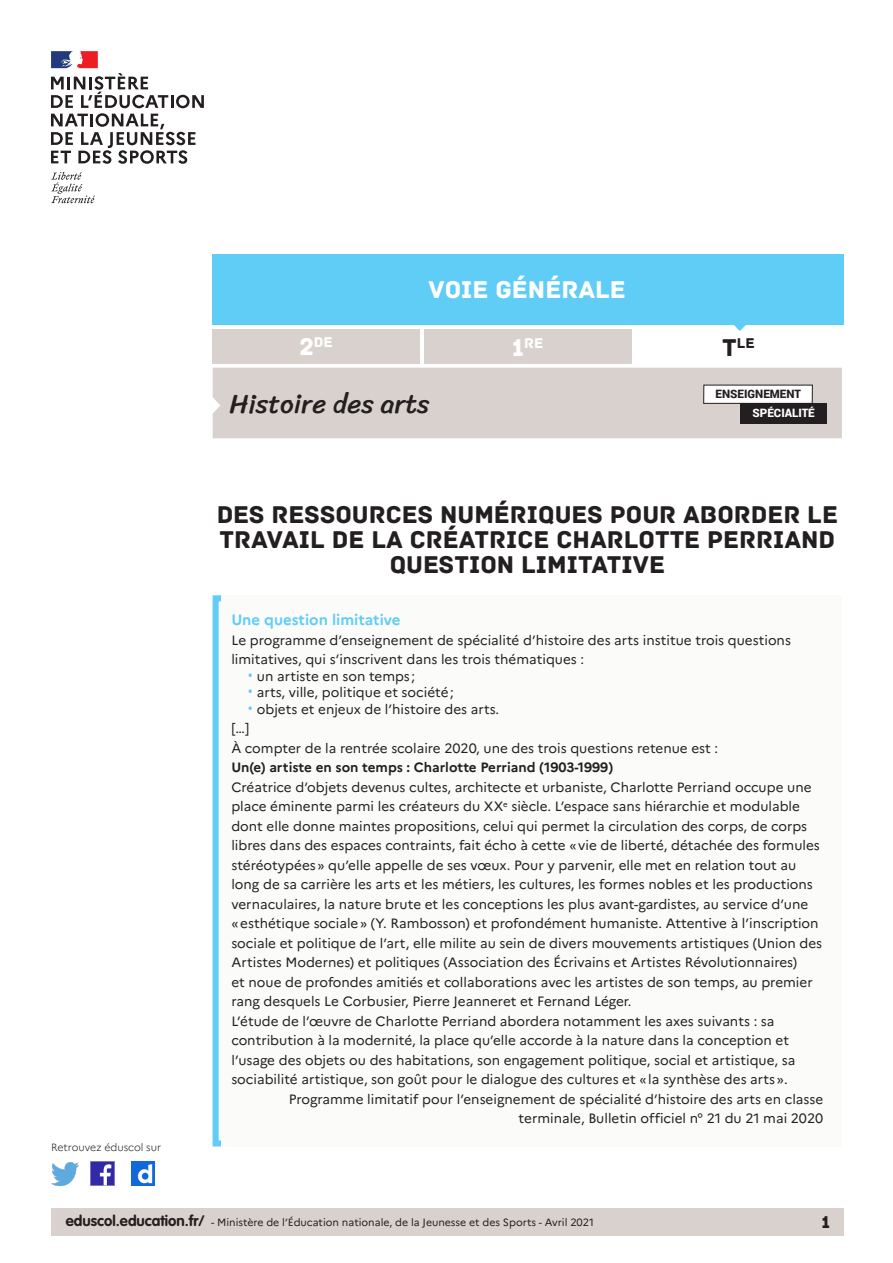
<style>
.page{position:relative;width:893px;height:1263px;background:#fff}
.page>*{position:absolute;margin:0;border:0;box-sizing:border-box;transform-origin:0 0}
.t1{font:27px "Sriracha";color:#231f20}
._01_titre_doc{font:25.5px/25.2px "Archive";color:#231f20;text-align:center}
.t2{font:25.5px "Archive";color:#fff}
.t3{font:18px "Archive";color:#231f20}
._08_Titre_encadré{font:700 15px "Marianne";color:#5fcdf5}
.t4{font:14.85px "Archive";color:#fff}
.t5{font:14.85px "Archive";color:#231f20}
._08_txt_encadré{font:13.5px/19.5px "Marianne";color:#231f20}
._08_txt_encadré-2{font:700 13.5px "Marianne";color:#231f20}
.t6{font:900 11.55px "Roboto";color:#231f20}
.t7{font:900 11.55px "Roboto";color:#fff}
.t8{font:10.5px "Marianne";color:#231f20}
.t9{font:300 10.5px "Marianne";color:#231f20}
.s1{font-size:25.5px}
.s2{font-family:"Roboto";font-size:15px;color:#5fcdf5}
.s3{font-family:"VAG Rounded Std";font-weight:700;font-size:15px}
</style>
<div class="page">
<div style="left:51px;top:1209px;width:792px;height:27px;background:#d8d1ce"></div>
<img style="left:91px;top:1162px;width:23px;height:23px">
<img style="left:51px;top:1163px;width:28px;height:22px">
<img style="left:132px;top:1162px;width:22px;height:23px">
<div style="left:424px;top:329px;width:207px;height:34px;background:#d8d1ce"></div>
<div style="left:213px;top:329px;width:207px;height:34px;background:#d8d1ce"></div>
<svg style="left:734px;top:325px;width:12px;height:6px"></svg>
<div style="left:213px;top:254px;width:630px;height:71px;background:#5fcdf5"></div>
<div style="left:212px;top:368px;width:630px;height:70px;background:#d8d1ce"></div>
<div style="left:740px;top:403px;width:87px;height:20px;background:#231f20"></div>
<svg style="left:51px;top:172px;width:44px;height:31px"></svg>
<svg style="left:51px;top:51px;width:153px;height:113px"></svg>
<div style="left:213px;top:595px;width:629px;height:551px;background:#fbfbfa"></div>
<div style="left:213px;top:595px;width:629px;height:551px;border:6px solid #5fcdf5"></div>
<h2 class="t2" style="left:429px;top:275px;width:199px">VOIE GÉNÉRALE</h2>
<p class="t4" style="left:300px;top:333px;width:35px"><span class="s1">2</span>DE</p>
<p class="t4" style="left:512px;top:334px;width:33px"><span class="s1">1</span>RE</p>
<p class="t5" style="left:722px;top:334px;width:34px"><span class="s1">T</span>LE</p>
<h1 class="t1" style="left:229px;top:388px;width:202px">Histoire des arts</h1>
<p class="t6" style="left:716px;top:386px;width:87px">ENSEIGNEMENT</p>
<p class="t7" style="left:752px;top:405px;width:64px">SPÉCIALITÉ</p>
<p class="t9" style="left:51px;top:1141px;width:112px">Retrouvez éduscol sur</p>
<p class="_01_titre_doc" style="left:217px;top:502px;width:623px">DES RESSOURCES NUMÉRIQUES POUR ABORDER LE<br>TRAVAIL DE LA CRÉATRICE CHARLOTTE PERRIAND<br>QUESTION LIMITATIVE</p>
<p class="_08_Titre_encadré" style="left:231px;top:611px;width:171px">Une question limitative</p>
<p class="_08_txt_encadré" style="left:231px;top:630px;width:561px">Le programme d’enseignement de spécialité d’histoire des arts institue trois questions limitatives, qui s’inscrivent dans les trois thématiques :</p>
<p class="_08_txt_encadré" style="left:248px;top:666px;width:169px"><span class="s2">•</span> un artiste en son temps ;</p>
<p class="_08_txt_encadré" style="left:248px;top:683px;width:208px"><span class="s2">•</span> arts, ville, politique et société;</p>
<p class="_08_txt_encadré" style="left:248px;top:699px;width:253px"><span class="s2">•</span> objets et enjeux de l’histoire des arts.</p>
<p class="_08_txt_encadré" style="left:231px;top:719px;width:19px">[…]</p>
<p class="_08_txt_encadré" style="left:231px;top:738px;width:488px">À compter de la rentrée scolaire 2020, une des trois questions retenue est :</p>
<p class="_08_txt_encadré-2" style="left:231px;top:759px;width:383px">Un(e) artiste en son temps : Charlotte Perriand (1903-1999)</p>
<p class="_08_txt_encadré" style="left:231px;top:777px;width:592px">Créatrice d’objets devenus cultes, architecte et urbaniste, Charlotte Perriand occupe une place éminente parmi les créateurs du XX<sup>e</sup> siècle. L’espace sans hiérarchie et modulable dont elle donne maintes propositions, celui qui permet la circulation des corps, de corps libres dans des espaces contraints, fait écho à cette «vie de liberté, détachée des formules stéréotypées» qu’elle appelle de ses vœux. Pour y parvenir, elle met en relation tout au long de sa carrière les arts et les métiers, les cultures, les formes nobles et les productions vernaculaires, la nature brute et les conceptions les plus avant-gardistes, au service d’une «esthétique sociale» (Y. Rambosson) et profondément humaniste. Attentive à l’inscription sociale et politique de l’art, elle milite au sein de divers mouvements artistiques (Union des Artistes Modernes) et politiques (Association des Écrivains et Artistes Révolutionnaires)<br>et noue de profondes amitiés et collaborations avec les artistes de son temps, au premier rang desquels Le Corbusier, Pierre Jeanneret et Fernand Léger.</p>
<p class="_08_txt_encadré" style="left:231px;top:1011px;width:565px">L’étude de l’œuvre de Charlotte Perriand abordera notamment les axes suivants : sa contribution à la modernité, la place qu’elle accorde à la nature dans la conception et l’usage des objets ou des habitations, son engagement politique, social et artistique, sa sociabilité artistique, son goût pour le dialogue des cultures et «la synthèse des arts».</p>
<p class="_08_txt_encadré" style="left:289px;top:1089px;width:536px;text-align:right">Programme limitatif pour l’enseignement de spécialité d’histoire des arts en classe terminale, Bulletin officiel n° 21 du 21 mai 2020</p>
<p class="t8" style="left:66px;top:1216px;width:530px"><span class="s3">eduscol.education.fr/</span> - Ministère de l’Éducation nationale, de la Jeunesse et des Sports - Avril 2021</p>
<h3 class="t3" style="left:821px;top:1211px;width:10px">1</h3>
</div>
